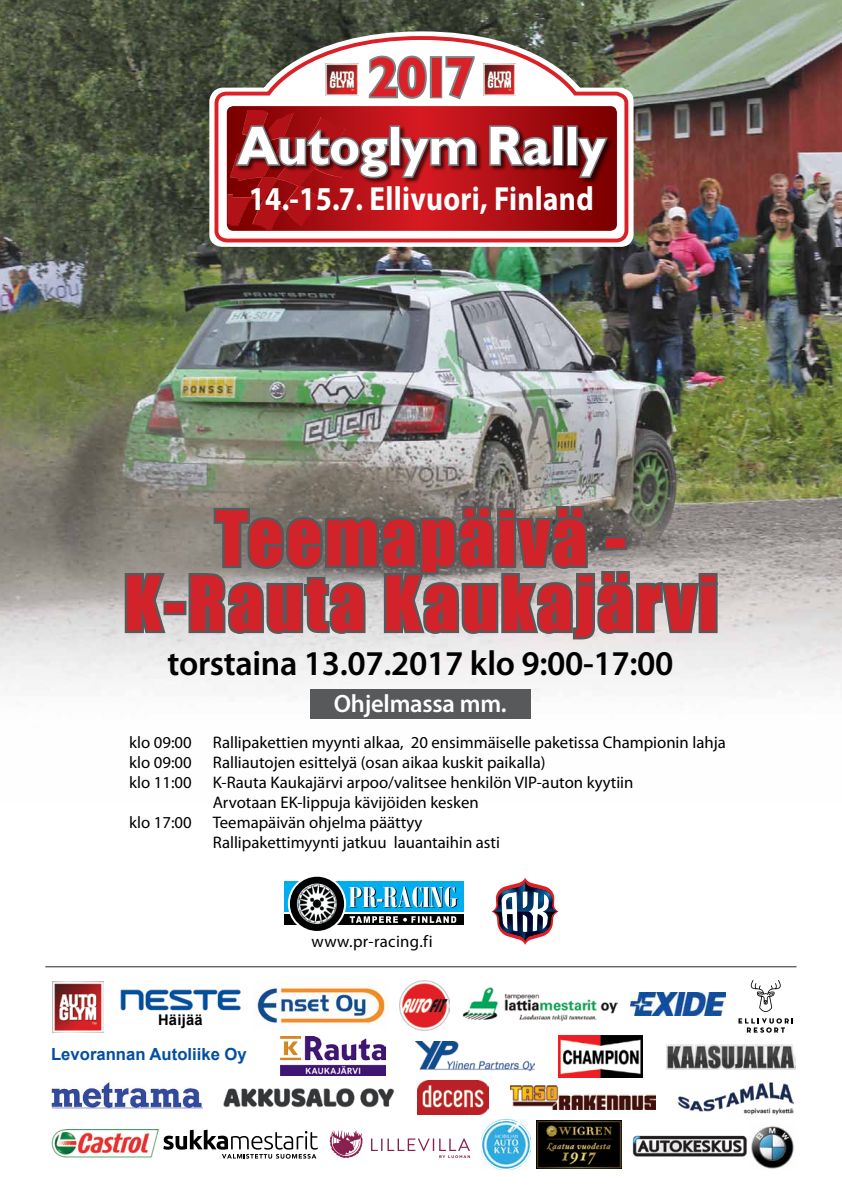
<style>
.page{position:relative;width:842px;height:1191px;background:#fff}
.page>*{position:absolute;margin:0;border:0;box-sizing:border-box;transform-origin:0 0}
.t1{font:70px/65px "Impact";letter-spacing:.04em;color:#d2232a;text-align:center}
.t2{font:700 56.1px "Gill Sans";color:#da2128}
.t3{font:700 54.6px "Gill Sans";color:#fff;scale:.96 1}
.t4{font:600 34.9px "Myriad Pro";letter-spacing:-.01em;color:#000}
.t5{font:700 33.5px "Myriad Pro";letter-spacing:.01em;color:#fff;scale:.87 1}
.t6{font:600 25.1px "Myriad Pro";letter-spacing:-.01em;color:#fff}
.t7{font:16.7px/20.1px "Myriad Pro";color:#000}
.t8{font:700 16.7px "Arial";color:#034ea2}
.t9{font:16.7px "Myriad Pro";letter-spacing:.02em;color:#000}
.t10{font:700 14.7px "Arial";letter-spacing:.02em;color:#000}
</style>
<div class="page">
<img style="left:0;top:0;width:842px;height:691px">
<img style="left:207px;top:29px;width:429px;height:220px">
<svg style="left:213px;top:34px;width:417px;height:210px"></svg>
<svg style="left:367px;top:53px;width:62px;height:48px"></svg>
<div style="left:430px;top:56px;width:12px;height:42px;border:4px solid #808285"></div>
<svg style="left:443px;top:54px;width:34px;height:48px"></svg>
<svg style="left:227px;top:106px;width:390px;height:125px;background:#ab0f14"></svg>
<img style="left:230px;top:110px;width:29px;height:71px">
<div style="left:236px;top:125px;width:378px;height:60px;background:#000;opacity:.6"></div>
<svg style="left:233px;top:123px;width:157px;height:57px;background:#872c2f"></svg>
<div style="left:389px;top:125px;width:11px;height:41px;border:3px solid #808285"></div>
<svg style="left:397px;top:135px;width:81px;height:44px;background:#8e363a"></svg>
<svg style="left:487px;top:124px;width:66px;height:44px;background:#773538"></svg>
<div style="left:553px;top:125px;width:10px;height:41px;border:3px solid #808285"></div>
<div style="left:567px;top:125px;width:11px;height:41px;border:3px solid #808285"></div>
<svg style="left:574px;top:135px;width:36px;height:44px;background:#672a2b"></svg>
<img style="left:325px;top:63px;width:33px;height:33px">
<img style="left:483px;top:63px;width:33px;height:33px">
<svg style="left:122px;top:567px;width:47px;height:68px;background:#979695"></svg>
<div style="left:163px;top:601px;width:23px;height:14px;border:5px solid #58595b"></div>
<svg style="left:186px;top:503px;width:534px;height:155px;background:#949291"></svg>
<div style="left:284px;top:881px;width:179px;height:31px;background:#00aeef"></div>
<div style="left:284px;top:914px;width:179px;height:11px;background:#000"></div>
<svg style="left:289px;top:875px;width:56px;height:57px"></svg>
<div style="left:288px;top:874px;width:58px;height:59px;border:2px solid #fff;border-radius:50%"></div>
<img style="left:296px;top:882px;width:41px;height:43px">
<svg style="left:349px;top:886px;width:109px;height:21px"></svg>
<svg style="left:350px;top:916px;width:106px;height:7px"></svg>
<svg style="left:492px;top:878px;width:67px;height:67px"></svg>
<hr style="left:45px;top:966px;width:751px;height:1px;background:#636466">
<div style="left:310px;top:689px;width:221px;height:30px;background:#58595b"></div>
<svg style="left:738px;top:1018px;width:55px;height:14px"></svg>
<svg style="left:750px;top:980px;width:31px;height:32px"></svg>
<img style="left:52px;top:981px;width:52px;height:51px">
<img style="left:255px;top:984px;width:133px;height:41px">
<img style="left:511px;top:1085px;width:145px;height:24px">
<img style="left:462px;top:987px;width:155px;height:35px">
<img style="left:630px;top:992px;width:96px;height:23px">
<img style="left:481px;top:1120px;width:50px;height:50px">
<div style="left:481px;top:1119px;width:50px;height:51px;border:2px solid #fff;border-radius:50%"></div>
<img style="left:666px;top:1044px;width:129px;height:25px">
<img style="left:415px;top:1041px;width:119px;height:29px">
<img style="left:418px;top:1080px;width:70px;height:34px">
<img style="left:678px;top:1082px;width:115px;height:33px">
<img style="left:223px;top:1088px;width:172px;height:20px">
<img style="left:399px;top:980px;width:50px;height:50px">
<img style="left:120px;top:989px;width:121px;height:22px">
<img style="left:51px;top:1082px;width:152px;height:27px">
<img style="left:51px;top:1129px;width:108px;height:29px">
<img style="left:281px;top:1036px;width:105px;height:39px">
<svg style="left:371px;top:1138px;width:99px;height:20px"></svg>
<svg style="left:330px;top:1130px;width:33px;height:28px"></svg>
<img style="left:536px;top:1120px;width:86px;height:49px">
<img style="left:751px;top:1126px;width:43px;height:43px">
<img style="left:632px;top:1135px;width:115px;height:22px">
<img style="left:558px;top:1035px;width:84px;height:42px">
<svg style="left:163px;top:1129px;width:155px;height:29px"></svg>
<h2 class="t2" style="left:368px;top:44px;width:109px">2017</h2>
<h3 class="t3" style="left:237px;top:113px;width:385px">Autoglym Rally</h3>
<h3 class="t5" style="left:249px;top:177px;width:398px">14.-15.7. Ellivuori, Finland</h3>
<h1 class="t1" style="left:124px;top:504px;width:595px">Teemapäivä -<br>K-Rauta Kaukajärvi</h1>
<h3 class="t4" style="left:168px;top:640px;width:507px">torstaina 13.07.2017 klo 9:00-17:00</h3>
<h3 class="t6" style="left:334px;top:687px;width:174px">Ohjelmassa mm.</h3>
<p class="t7" style="left:129px;top:731px;width:64px">klo 09:00</p>
<p class="t7" style="left:213px;top:731px;width:514px">Rallipakettien myynti alkaa, 20 ensimmäiselle paketissa Championin lahja</p>
<p class="t7" style="left:129px;top:751px;width:64px">klo 09:00</p>
<p class="t7" style="left:213px;top:751px;width:334px">Ralliautojen esittelyä (osan aikaa kuskit paikalla)</p>
<p class="t7" style="left:129px;top:772px;width:64px">klo 11:00</p>
<p class="t7" style="left:213px;top:772px;width:422px">K-Rauta Kaukajärvi arpoo/valitsee henkilön VIP-auton kyytiin<br>Arvotaan EK-lippuja kävijöiden kesken</p>
<p class="t7" style="left:129px;top:812px;width:64px">klo 17:00</p>
<p class="t7" style="left:213px;top:812px;width:289px">Teemapäivän ohjelma päättyy<br>Rallipakettimyynti jatkuu lauantaihin asti</p>
<p class="t10" style="left:158px;top:1010px;width:46px">Häijää</p>
<p class="t8" style="left:51px;top:1042px;width:197px">Levorannan Autoliike Oy</p>
<p class="t9" style="left:311px;top:930px;width:123px">www.pr-racing.fi</p>
</div>
